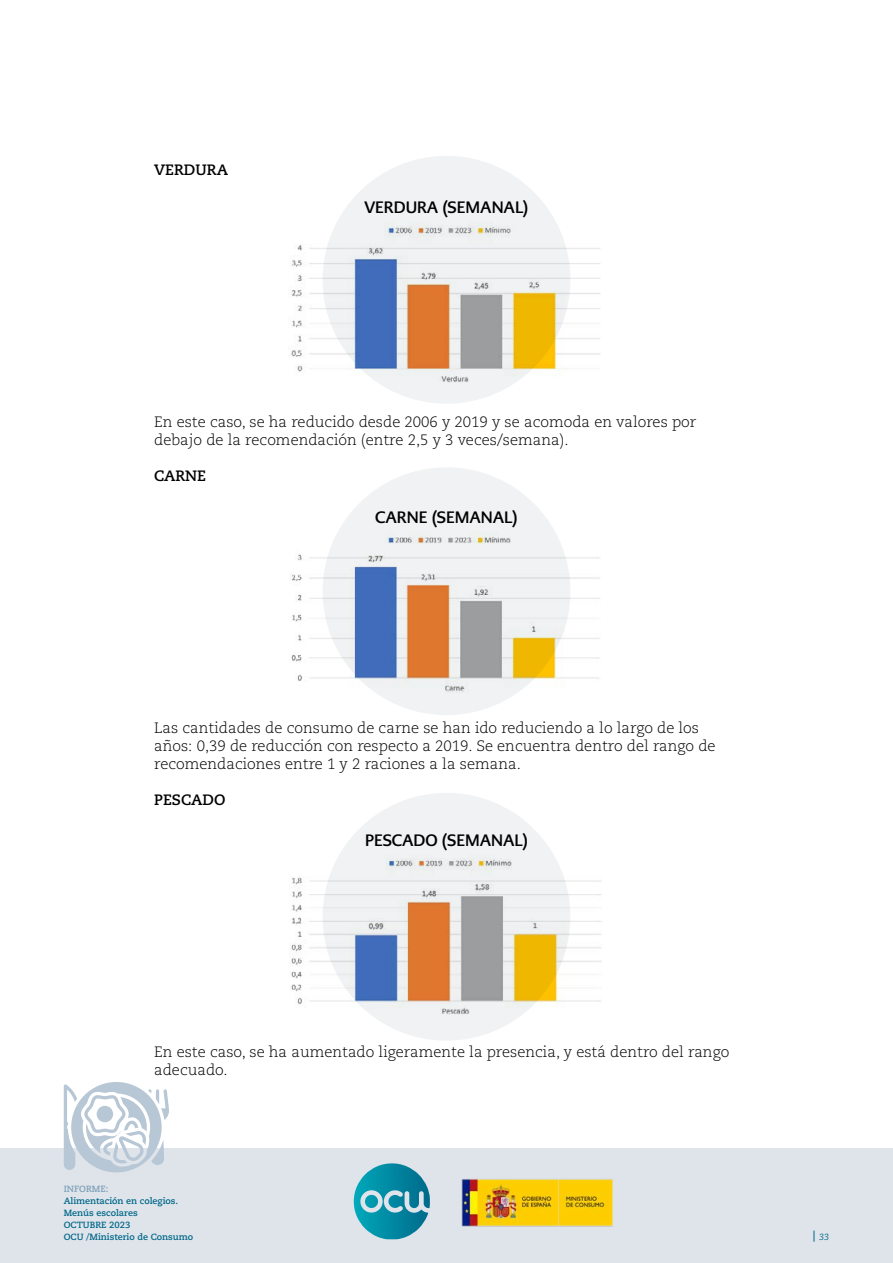
<style>
.page{position:relative;width:893px;height:1263px;background:#fff}
.page>*{position:absolute;margin:0;border:0;box-sizing:border-box;transform-origin:0 0}
.t1{font:700 16.5px "PMN Caecilia Sans Head";color:#000}
.t2{font:300 15px/18px "Caecilia LT Std";color:#000}
.t3{font:700 15px "Caecilia LT Std";color:#000}
.t4{font:700 9px/12px "Caecilia LT Std";color:#006789}
.t5{font:700 9px "Caecilia LT Std";color:#7d9fb7}
.t6{font:italic 9px "Caecilia LT Std";color:#006789}
</style>
<div class="page">
<div style="left:0;top:1148px;width:893px;height:115px;background:#dee4ea"></div>
<svg style="left:814px;top:1230px;width:1px;height:12px"></svg>
<img style="left:462px;top:1179px;width:152px;height:47px">
<svg style="left:354px;top:1163px;width:76px;height:76px"></svg>
<svg style="left:64px;top:1082px;width:105px;height:90px"></svg>
<img style="left:291px;top:221px;width:310px;height:155px">
<img style="left:290px;top:536px;width:310px;height:161px">
<img style="left:290px;top:856px;width:312px;height:148px">
<svg style="left:323px;top:156px;width:247px;height:248px;fill:#f0f1f2"></svg>
<svg style="left:323px;top:467px;width:247px;height:248px;fill:#f0f2f3"></svg>
<svg style="left:323px;top:793px;width:247px;height:248px;fill:#f0f1f2"></svg>
<p class="t3" style="left:154px;top:161px;width:75px">VERDURA</p>
<p class="t1" style="left:365px;top:196px;width:165px">VERDURA (SEMANAL)</p>
<p class="t2" style="left:154px;top:413px;width:544px">En este caso, se ha reducido desde 2006 y 2019 y se acomoda en valores por debajo de la recomendación (entre 2,5 y 3 veces/semana).</p>
<p class="t3" style="left:154px;top:467px;width:53px">CARNE</p>
<p class="t1" style="left:375px;top:507px;width:144px">CARNE (SEMANAL)</p>
<p class="t2" style="left:154px;top:719px;width:563px">Las cantidades de consumo de carne se han ido reduciendo a lo largo de los años: 0,39 de reducción con respecto a 2019. Se encuentra dentro del rango de recomendaciones entre 1 y 2 raciones a la semana.</p>
<p class="t3" style="left:154px;top:791px;width:73px">PESCADO</p>
<p class="t1" style="left:365px;top:829px;width:164px">PESCADO (SEMANAL)</p>
<p class="t2" style="left:154px;top:1043px;width:577px">En este caso, se ha aumentado ligeramente la presencia, y está dentro del rango adecuado.</p>
<p class="t5" style="left:64px;top:1183px;width:46px">INFORME:</p>
<p class="t4" style="left:64px;top:1194px;width:131px">Alimentación en colegios.<br>Menús escolares<br>OCTUBRE 2023<br>OCU /Ministerio de Consumo</p>
<p class="t6" style="left:819px;top:1231px;width:12px">33</p>
</div>
